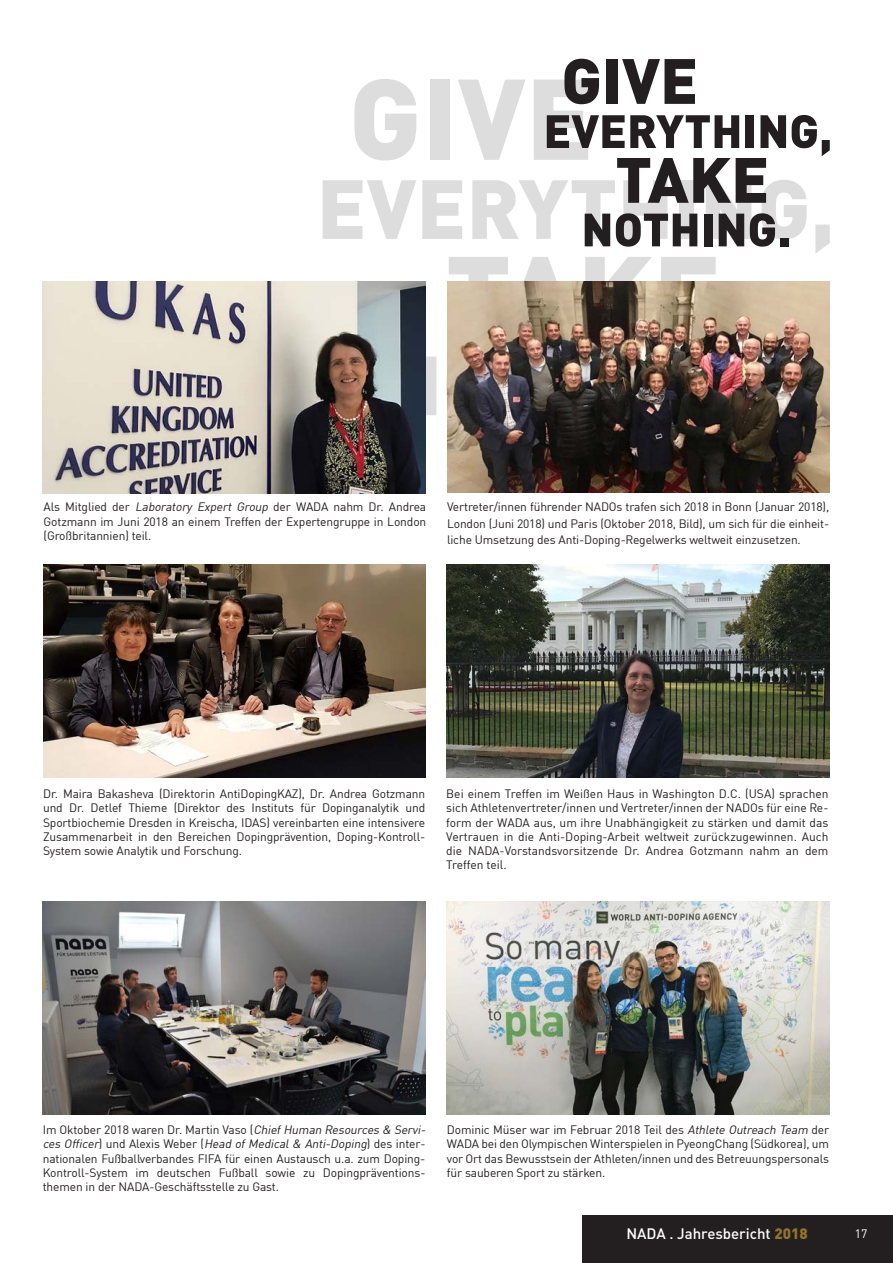
<style>
.page{position:relative;width:893px;height:1263px;background:#fff}
.page>*{position:absolute;margin:0;border:0;box-sizing:border-box;transform-origin:0 0}
.t1{font:500 15px "DINOT";color:#fff}
.Bildunterschrift{font:12px/14.2px "DIN Offc";letter-spacing:-.01em;color:#231f20;text-align:justify}
.t2{font:12px "DIN Offc";color:#fff}
.s1{font-style:italic}
.s2{font-weight:900;color:#93732b}
</style>
<div class="page">
<div style="left:583px;top:1215px;width:310px;height:48px;background:#231f20"></div>
<svg style="left:354px;top:79px;width:62px;height:82px"></svg>
<svg style="left:323px;top:180px;width:93px;height:59px"></svg>
<svg style="left:425px;top:356px;width:11px;height:59px"></svg>
<svg style="left:446px;top:376px;width:1px;height:20px"></svg>
<img style="left:447px;top:337px;width:383px;height:156px">
<img style="left:446px;top:565px;width:383px;height:212px">
<img style="left:43px;top:281px;width:382px;height:213px">
<img style="left:43px;top:565px;width:383px;height:212px">
<img style="left:43px;top:901px;width:383px;height:213px">
<img style="left:446px;top:901px;width:383px;height:213px">
<svg style="left:422px;top:59px;width:408px;height:278px"></svg>
<div style="left:780px;top:238px;width:8px;height:8px;background:#231f20"></div>
<p class="Bildunterschrift" style="left:44px;top:500px;width:384px">Als Mitglied der <span class="s1">Laboratory Expert Group</span> der WADA nahm Dr. Andrea Gotzmann im Juni 2018 an einem Treffen der Expertengruppe in London (Großbritannien) teil.</p>
<p class="Bildunterschrift" style="left:447px;top:499px;width:384px;line-height:16.5px">Vertreter/innen führender NADOs trafen sich 2018 in Bonn (Januar 2018), London (Juni 2018) und Paris (Oktober 2018, Bild), um sich für die einheit&shy;liche Umsetzung des Anti-Doping-Regelwerks weltweit einzusetzen.</p>
<p class="Bildunterschrift" style="left:43px;top:786px;width:384px">Dr. Maira Bakasheva (Direktorin AntiDopingKAZ), Dr. Andrea Gotzmann und Dr. Detlef Thieme (Direktor des Instituts für Dopinganalytik und Sportbiochemie Dresden in Kreischa, IDAS) vereinbarten eine intensivere Zusammenarbeit in den Bereichen Dopingprävention, Doping-Kontroll-System sowie Analytik und Forschung.</p>
<p class="Bildunterschrift" style="left:446px;top:786px;width:384px">Bei einem Treffen im Weißen Haus in Washington D.C. (USA) sprachen sich Athletenvertreter/innen und Vertreter/innen der NADOs für eine Re&shy;form der WADA aus, um ihre Unabhängigkeit zu stärken und damit das Vertrauen in die Anti-Doping-Arbeit weltweit zurückzugewinnen. Auch die NADA-Vorstandsvorsitzende Dr. Andrea Gotzmann nahm an dem Treffen teil.</p>
<p class="Bildunterschrift" style="left:43px;top:1122px;width:387px;text-align:left">Im Oktober 2018 waren Dr. Martin Vaso (<span class="s1">ChiefHuman Resources &amp; Servi&shy;ces Officer</span>) u n d A lex i s We b e r ( <span class="s1">Head of Medical &amp; Anti-Doping</span>) d e s i n t e r&shy;nationalen Fußballverbandes FIFA für einen Austausch u.a. zum Doping-Kontroll-System im deutschen Fußball sowie zu Dopingpräventions&shy;themen in der NADA-Geschäftsstelle zu Gast.</p>
<p class="Bildunterschrift" style="left:447px;top:1122px;width:384px">Dominic Müser war im Februar 2018 Teil des <span class="s1">Athlete Outreach Team</span> der WADA bei den Olympischen Winterspielen in PyeongChang (Südkorea), um vor Ort das Bewusstsein der Athleten/innen und des Betreuungspersonals für sauberen Sport zu stärken.</p>
<p class="t1" style="left:626px;top:1224px;width:183px">NADA . Jahresbericht <span class="s2">2018</span></p>
<p class="t2" style="left:855px;top:1226px;width:14px">17</p>
</div>
